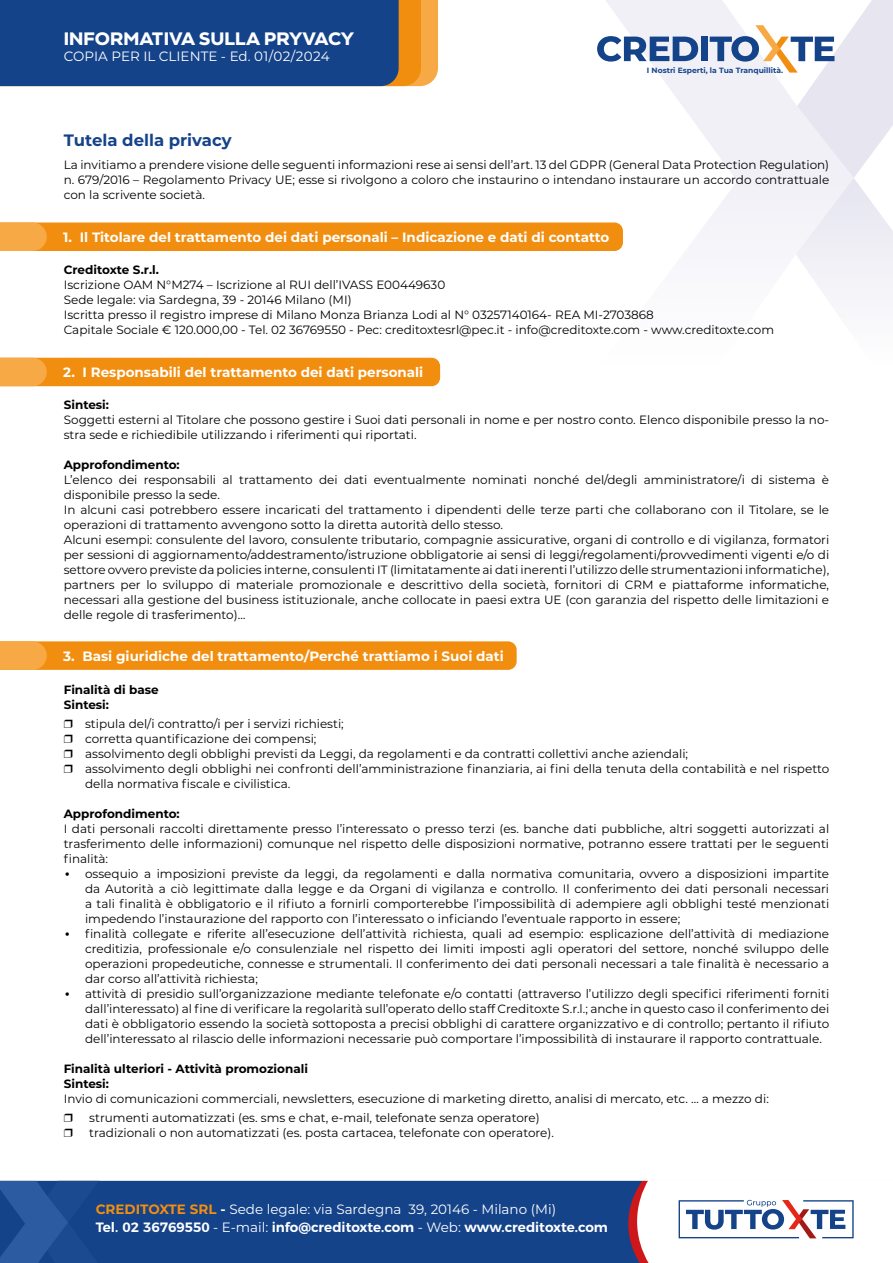
<style>
.page{position:relative;width:893px;height:1263px;background:#fff}
.page>*{position:absolute;margin:0;border:0;box-sizing:border-box;transform-origin:0 0}
.t1{font:700 18px "Modica Pro";color:#fff}
.t2{font:700 16.5px "Montserrat";color:#14438a}
.t3{font:700 13.5px "Montserrat";color:#fff}
.t4{font:13.5px/18px "Montserrat";color:#fff}
.t5{font:12px/15px "Montserrat";color:#000;text-align:justify}
.t6{font:700 12px/15px "Montserrat";color:#000}
.t7{font:700 7.65px "Montserrat";color:#14438a}
.s1{font-size:22.5px}
.s2{font-weight:700;color:#f28e0f}
.s3{font-weight:700}
.s4{font-weight:600}
</style>
<div class="page">
<svg style="left:854px;top:0;width:39px;height:293px;fill:#e7e7f1"></svg>
<svg style="left:606px;top:0;width:248px;height:293px;fill:#f5f4f9"></svg>
<svg style="left:0;top:0;width:438px;height:86px;background:#284a81"></svg>
<div style="left:0;top:1180px;width:628px;height:83px;background:#14438a"></div>
<svg style="left:0;top:1181px;width:113px;height:82px;background:#1e4d94"></svg>
<svg style="left:628px;top:1180px;width:226px;height:83px"></svg>
<svg style="left:597px;top:36px;width:101px;height:26px"></svg>
<div style="left:701px;top:37px;width:7px;height:24px;background:#14438a"></div>
<svg style="left:710px;top:25px;width:124px;height:48px"></svg>
<svg style="left:0;top:222px;width:623px;height:29px;background:#f29117"></svg>
<svg style="left:0;top:358px;width:440px;height:28px;background:#f29014"></svg>
<svg style="left:0;top:641px;width:517px;height:29px;background:#f29218"></svg>
<h1 class="t1" style="left:64px;top:27px;width:292px">INFORMATIVA SULLA PRYVACY</h1>
<p class="t4" style="left:64px;top:47px;width:268px">COPIA PER IL CLIENTE - Ed. 01/02/2024</p>
<p class="t7" style="left:647px;top:64px;width:138px">I Nostri Esperti, la Tua Tranquillità.</p>
<h2 class="t2" style="left:64px;top:128px;width:169px">Tutela della privacy</h2>
<p class="t5" style="left:64px;top:156px;width:767px">La invitiamo a prendere visione delle seguenti informazioni rese ai sensi dell’art. 13 del GDPR (General Data Protection Regulation) n. 679/2016 – Regolamento Privacy UE; esse si rivolgono a coloro che instaurino o intendano instaurare un accordo contrattuale con la scrivente società.</p>
<p class="t3" style="left:63px;top:227px;width:547px">1. Il Titolare del trattamento dei dati personali – Indicazione e dati di contatto</p>
<p class="t6" style="left:64px;top:261px;width:97px">Creditoxte S.r.l.</p>
<p class="t5" style="left:64px;top:276px;width:712px;text-align:left">Iscrizione OAM N°M274 – Iscrizione al RUI dell’IVASS E00449630<br>Sede legale: via Sardegna, 39 - 20146 Milano (MI)<br>Iscritta presso il registro imprese di Milano Monza Brianza Lodi al N° 03257140164- REA MI-2703868<br>Capitale Sociale € 120.000,00 - Tel. 02 36769550 - Pec: creditoxtesrl@pec.it - info@creditoxte.com - www.creditoxte.com</p>
<p class="t3" style="left:63px;top:362px;width:362px">2. I Responsabili del trattamento dei dati personali</p>
<p class="t6" style="left:64px;top:396px;width:47px">Sintesi:</p>
<p class="t5" style="left:64px;top:411px;width:767px">Soggetti esterni al Titolare che possono gestire i Suoi dati personali in nome e per nostro conto. Elenco disponibile presso la no&shy;stra sede e richiedibile utilizzando i riferimenti qui riportati.</p>
<p class="t6" style="left:64px;top:456px;width:117px">Approfondimento:</p>
<p class="t5" style="left:64px;top:471px;width:767px;text-align:left">L’elenco dei responsabili al trattamento dei dati eventualmente nominati nonché del/degli amministratore/i di sistema è disponibile presso la sede.<br>In alcuni casi potrebbero essere incaricati del trattamento i dipendenti delle terze parti che collaborano con il Titolare, se le operazioni di trattamento avvengono sotto la diretta autorità dello stesso.<br>Alcuni esempi: consulente del lavoro, consulente tributario, compagnie assicurative, organi di controllo e di vigilanza, formatori per sessioni di aggiornamento/addestramento/istruzione obbligatorie ai sensi di leggi/regolamenti/provvedimenti vigenti e/o di settore ovvero previste da policies interne, consulenti IT (limitatamente ai dati inerenti l’utilizzo delle strumentazioni informatiche), partners per lo sviluppo di materiale promozionale e descrittivo della società, fornitori di CRM e piattaforme informatiche, necessari alla gestione del business istituzionale, anche collocate in paesi extra UE (con garanzia del rispetto delle limitazioni e delle regole di trasferimento)…</p>
<p class="t3" style="left:63px;top:646px;width:442px">3. Basi giuridiche del trattamento/Perché trattiamo i Suoi dati</p>
<p class="t6" style="left:64px;top:681px;width:96px">Finalità di base<br>Sintesi:</p>
<p class="t5" style="left:85px;top:716px;width:746px;text-align:left">stipula del/i contratto/i per i servizi richiesti;<br>corretta quantificazione dei compensi;<br>assolvimento degli obblighi previsti da Leggi, da regolamenti e da contratti collettivi anche aziendali;<br>assolvimento degli obblighi nei confronti dell’amministrazione finanziaria, ai fini della tenuta della contabilità e nel rispetto della normativa fiscale e civilistica.</p>
<p class="t6" style="left:64px;top:805px;width:117px">Approfondimento:</p>
<p class="t5" style="left:64px;top:821px;width:767px">I dati personali raccolti direttamente presso l’interessato o presso terzi (es. banche dati pubbliche, altri soggetti autorizzati al trasferimento delle informazioni) comunque nel rispetto delle disposizioni normative, potranno essere trattati per le seguenti finalità:</p>
<p class="t5" style="left:85px;top:866px;width:746px;text-indent:-21px"><span class="s1">•</span> ossequio a imposizioni previste da leggi, da regolamenti e dalla normativa comunitaria, ovvero a disposizioni impartite da Autorità a ciò legittimate dalla legge e da Organi di vigilanza e controllo. Il conferimento dei dati personali necessari a tali finalità è obbligatorio e il rifiuto a fornirli comporterebbe l’impossibilità di adempiere agli obblighi testé menzionati impedendo l’instaurazione del rapporto con l’interessato o inficiando l’eventuale rapporto in essere;</p>
<p class="t5" style="left:85px;top:926px;width:746px;text-indent:-21px"><span class="s1">•</span> finalità collegate e riferite all’esecuzione dell’attività richiesta, quali ad esempio: esplicazione dell’attività di mediazione creditizia, professionale e/o consulenziale nel rispetto dei limiti imposti agli operatori del settore, nonché sviluppo delle operazioni propedeutiche, connesse e strumentali. Il conferimento dei dati personali necessari a tale finalità è necessario a dar corso all’attività richiesta;</p>
<p class="t5" style="left:85px;top:986px;width:746px;text-indent:-21px"><span class="s1">•</span> attività di presidio sull’organizzazione mediante telefonate e/o contatti (attraverso l’utilizzo degli specifici riferimenti forniti dall’interessato) al fine di verificare la regolarità sull’operato dello staff Creditoxte S.r.l.; anche in questo caso il conferimento dei dati è obbligatorio essendo la società sottoposta a precisi obblighi di carattere organizzativo e di controllo; pertanto il rifiuto dell’interessato al rilascio delle informazioni necessarie può comportare l’impossibilità di instaurare il rapporto contrattuale.</p>
<p class="t6" style="left:64px;top:1060px;width:246px">Finalità ulteriori - Attività promozionali<br>Sintesi:</p>
<p class="t5" style="left:89px;top:1088px;width:681px;line-height:19.2px;text-indent:-26px">Invio di comunicazioni commerciali, newsletters, esecuzione di marketing diretto, analisi di mercato, etc. … a mezzo di: strumenti automatizzati (es. sms e chat, e-mail, telefonate senza operatore)</p>
<p class="t5" style="left:89px;top:1125px;width:466px">tradizionali o non automatizzati (es. posta cartacea, telefonate con operatore).</p>
<p class="t4" style="left:96px;top:1200px;width:514px"><span class="s2">CREDITOXTE SRL</span> <span class="s3">-</span> Sede legale: via Sardegna 39, 20146 - Milano (Mi)<br><span class="s4">Tel. 02 36769550</span> - E-mail: <span class="s4">info@creditoxte.com</span> - Web: <span class="s4">www.creditoxte.com</span></p>
</div>
